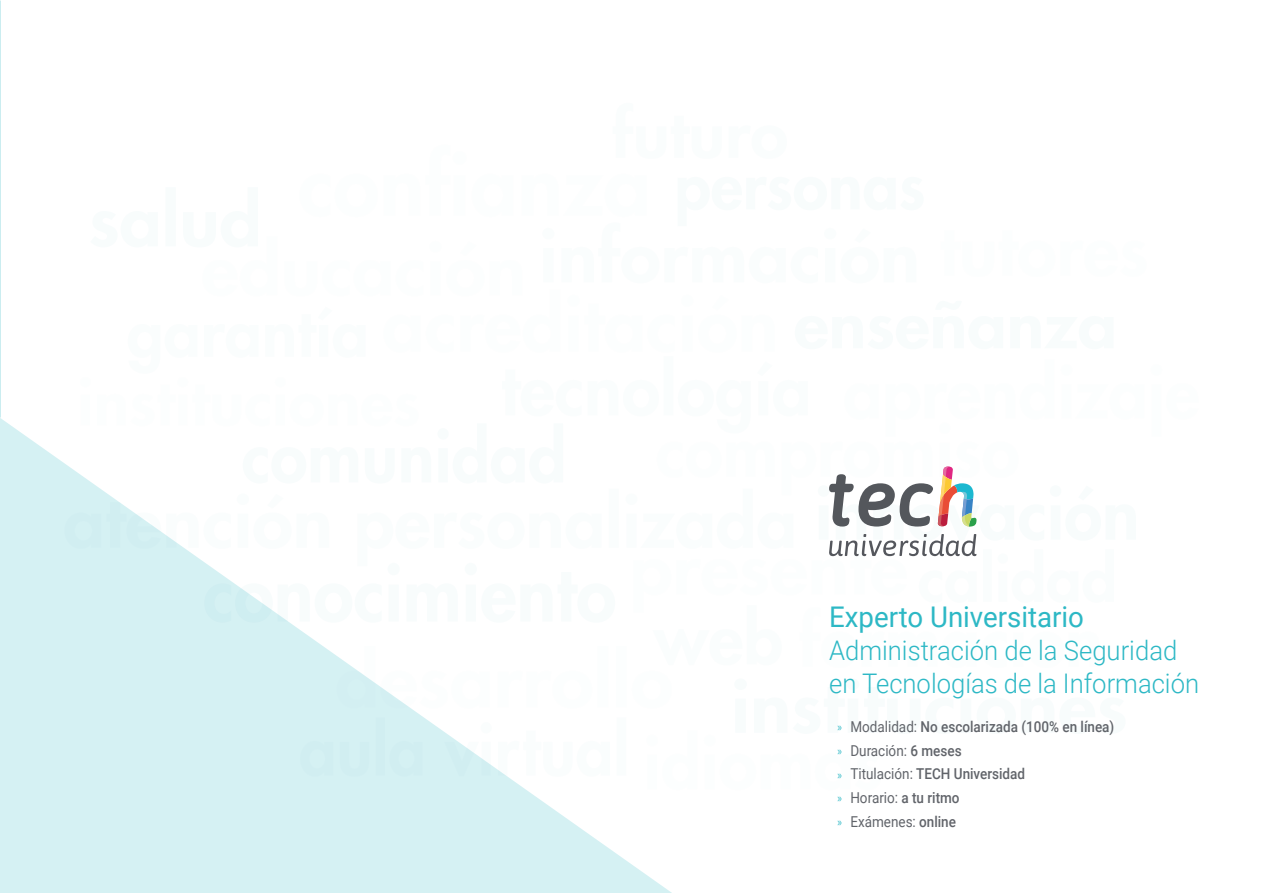
<style>
.page{position:relative;width:1263px;height:893px;background:#fff}
.page>*{position:absolute;margin:0;border:0;box-sizing:border-box;transform-origin:0 0}
.t1{font:28.5px "Roboto";color:#2db8c5}
.t2{font:300 27px/33px "Roboto";color:#2db8c5;scale:.95 1}
.t3{font:500 15px/23.7px "Roboto";color:#61646a;scale:.9 1}
.s1{font-family:"Myriad Pro";font-weight:400;font-size:12px;color:#2db8c5}
.s2{font-weight:400}
</style>
<div class="page">
<svg style="left:0;top:418px;width:672px;height:475px;background:#d9f2f4"></svg>
<svg style="left:64px;top:418px;width:913px;height:372px"></svg>
<h1 class="t1" style="left:829px;top:597px;width:256px">Experto Universitario</h1>
<h2 class="t2" style="left:829px;top:633px;width:391px">Administración de la Seguridad en Tecnologías de la Información</h2>
<p class="t3" style="left:838px;top:714px;width:309px"><span class="s1">»</span> <span class="s2">Modalidad:</span> No escolarizada (100% en línea) <span class="s1">»</span> <span class="s2">Duración:</span> 6 meses<br><span class="s1">»</span> <span class="s2">Titulación:</span> TECH Universidad<br><span class="s1">»</span> <span class="s2">Horario:</span> a tu ritmo<br><span class="s1">»</span> <span class="s2">Exámenes:</span> online</p>
</div>
